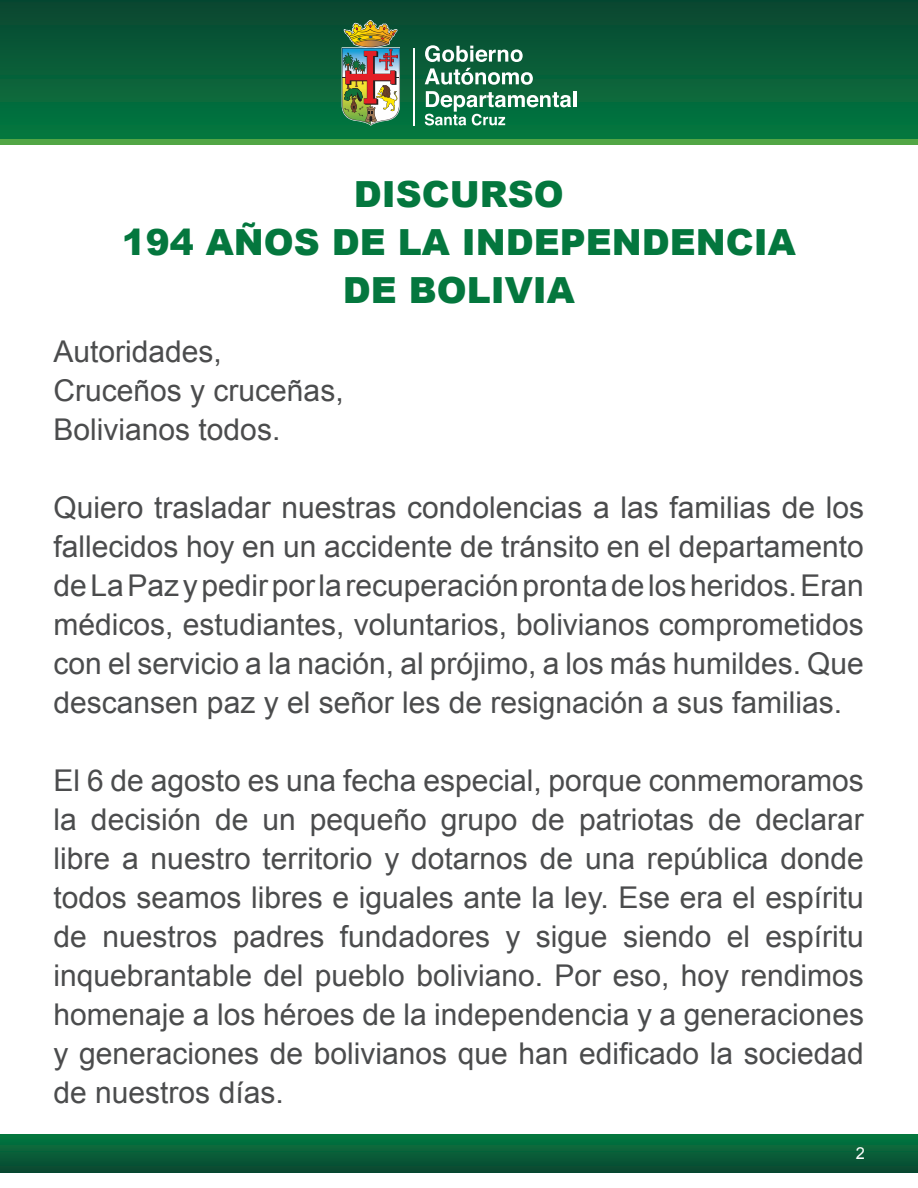
<style>
.page{position:relative;width:918px;height:1188px;background:#fff}
.page>*{position:absolute;margin:0;border:0;box-sizing:border-box;transform-origin:0 0}
.t1{font:900 36px "Arial";color:#04773e}
.t2{font:30px/39px "Arial";color:#4b4c4d;text-align:justify}
.t3{font:16.5px "Arial";color:#fff}
</style>
<div class="page">
<svg style="left:0;top:138px;width:918px;height:7px;background:#469f44"></svg>
<div style="left:0;top:1134px;width:918px;height:38px;background:linear-gradient(to bottom,#047940,#0c4832)"></div>
<div style="left:0;top:0;width:918px;height:138px;background:linear-gradient(to bottom,#0c4530,#047840)"></div>
<svg style="left:425px;top:45px;width:98px;height:17px"></svg>
<svg style="left:425px;top:68px;width:108px;height:17px"></svg>
<hr style="left:573px;top:91px;width:3px;height:16px;background:#fff">
<svg style="left:425px;top:91px;width:146px;height:35px"></svg>
<hr style="left:413px;top:48px;width:2px;height:78px;background:#fff">
<img style="left:342px;top:20px;width:58px;height:106px">
<p class="t1" style="left:354px;top:168px;width:211px">DISCURSO</p>
<p class="t1" style="left:122px;top:216px;width:675px">194 AÑOS DE LA INDEPENDENCIA</p>
<p class="t1" style="left:343px;top:264px;width:234px">DE BOLIVIA</p>
<p class="t2" style="left:54px;top:332px;width:170px">Autoridades,</p>
<p class="t2" style="left:54px;top:371px;width:292px">Cruceños y cruceñas,</p>
<p class="t2" style="left:54px;top:410px;width:228px">Bolivianos todos.</p>
<p class="t2" style="left:54px;top:488px;width:812px">Quiero trasladar nuestras condolencias a las familias de los fallecidos hoy en un accidente de tránsito en el departamento de La Paz y pedir por la recuperación pronta de los heridos. Eran médicos, estudiantes, voluntarios, bolivianos comprometidos con el servicio a la nación, al prójimo, a los más humildes. Que descansen paz y el señor les de resignación a sus familias.</p>
<p class="t2" style="left:54px;top:761px;width:812px">El 6 de agosto es una fecha especial, porque conmemoramos la decisión de un pequeño grupo de patriotas de declarar libre a nuestro territorio y dotarnos de una república donde todos seamos libres e iguales ante la ley. Ese era el espíritu de nuestros padres fundadores y sigue siendo el espíritu inquebrantable del pueblo boliviano. Por eso, hoy rendimos homenaje a los héroes de la independencia y a generaciones y generaciones de bolivianos que han edificado la sociedad de nuestros días.</p>
<p class="t3" style="left:856px;top:1142px;width:11px">2</p>
</div>
